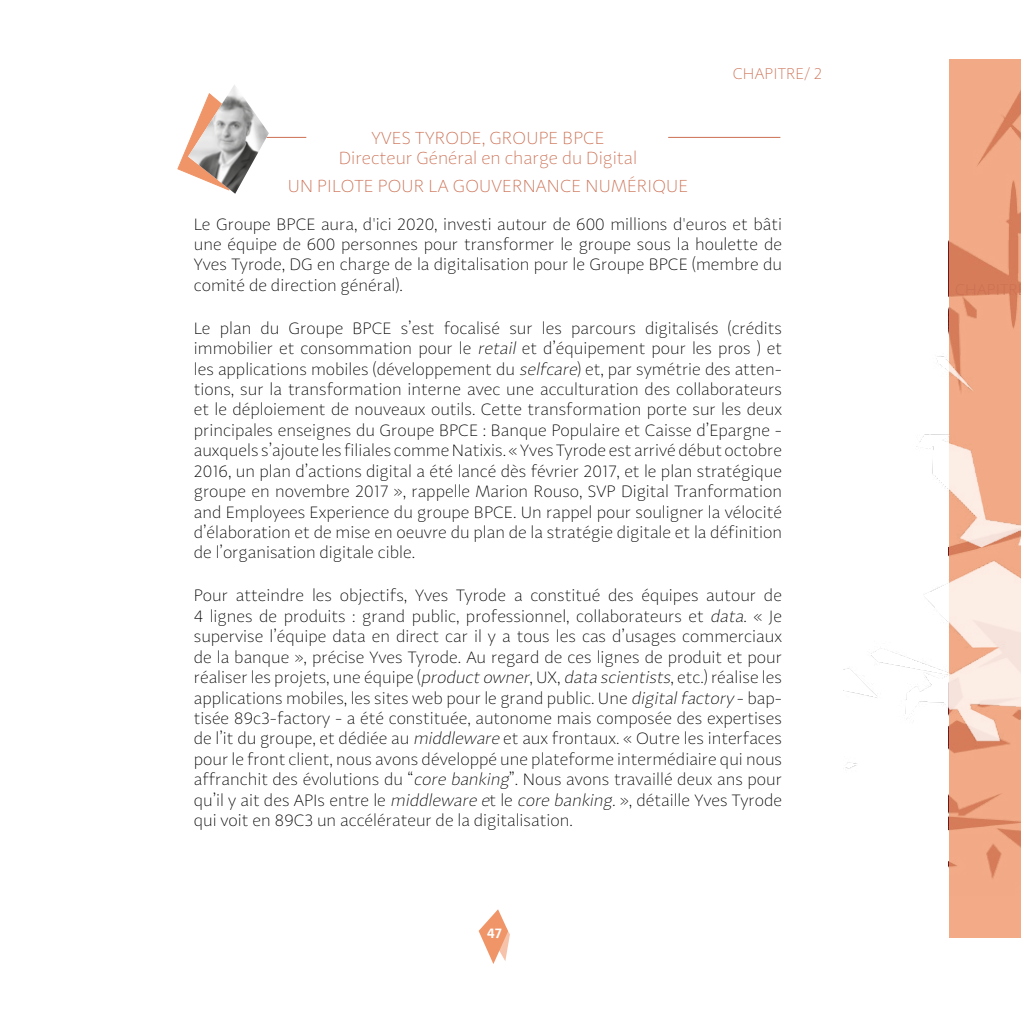
<style>
.page{position:relative;width:1021px;height:1021px;background:#fff}
.page>*{position:absolute;margin:0;border:0;box-sizing:border-box;transform-origin:0 0}
.t1{font:100 18px/20px "Adagio Sans";letter-spacing:.01em;color:#cb6f52;text-align:center}
.t2{font:100 17px/20.4px "Adagio Sans";color:#000;text-align:justify}
.t3{font:100 16px "Adagio Sans";letter-spacing:.01em;color:#cb6f52}
.t4{font:600 14px "Adagio Sans";color:#fff}
.s1{font-style:italic}
</style>
<div class="page">
<svg style="left:948px;top:60px;width:72px;height:877px;background:#eca685"></svg>
<img style="left:843px;top:313px;width:177px;height:532px">
<svg style="left:478px;top:909px;width:32px;height:55px"></svg>
<hr style="left:194px;top:137px;width:112px;height:1px;background:#cb6f52">
<hr style="left:668px;top:137px;width:112px;height:1px;background:#cb6f52">
<svg style="left:177px;top:144px;width:11px;height:30px"></svg>
<img style="left:188px;top:85px;width:81px;height:109px">
<p class="t3" style="left:732px;top:64px;width:91px">CHAPITRE/ 2</p>
<p class="t1" style="left:339px;top:128px;width:300px">YVES TYRODE, GROUPE BPCE<br>Directeur Général en charge du Digital</p>
<p class="t1" style="left:288px;top:176px;width:402px">UN PILOTE POUR LA GOUVERNANCE NUMÉRIQUE</p>
<p class="t2" style="left:194px;top:213px;width:589px">Le Groupe BPCE aura, d'ici 2020, investi autour de 600 millions d'euros et bâti une équipe de 600 personnes pour transformer le groupe sous la houlette de Yves Tyrode, DG en charge de la digitalisation pour le Groupe BPCE (membre du comité de direction général).</p>
<p class="t2" style="left:194px;top:318px;width:590px">Le plan du Groupe BPCE s’est focalisé sur les parcours digitalisés (crédits immobilier et consommation pour le <span class="s1">retail</span> et d’équipement pour les pros ) et les applications mobiles (développement du <span class="s1">selfcare</span>) et, par symétrie des atten&shy;tions, sur la transformation interne avec une acculturation des collaborateurs et le déploiement de nouveaux outils. Cette transformation porte sur les deux principales enseignes du Groupe BPCE : Banque Populaire et Caisse d’Epargne - auxquels s’ajoute les filiales comme Natixis. « Yves Tyrode est arrivé début octobre 2016, un plan d’actions digital a été lancé dès février 2017, et le plan stratégique groupe en novembre 2017 », rappelle Marion Rouso, SVP Digital Tranformation and Employees Experience du groupe BPCE. Un rappel pour souligner la vélocité d’élaboration et de mise en oeuvre du plan de la stratégie digitale et la définition de l’organisation digitale cible.</p>
<p class="t2" style="left:194px;top:585px;width:590px">Pour atteindre les objectifs, Yves Tyrode a constitué des équipes autour de 4 lignes de produits : grand public, professionnel, collaborateurs et <span class="s1">data</span>. « Je supervise l’équipe data en direct car il y a tous les cas d’usages commerciaux de la banque », précise Yves Tyrode. Au regard de ces lignes de produit et pour réaliser les projets, une équipe (<span class="s1">productowner</span>, UX, <span class="s1">data scientists</span>, etc.) réalise les applications mobiles, les sites web pour le grand public. Une <span class="s1">digitalfactory</span> - bap&shy;tisée 89c3-factory - a été constituée, autonome mais composée des expertises de l’it du groupe, et dédiée au <span class="s1">middleware</span> et aux frontaux. « Outre les interfaces pour le front client, nous avons développé une plateforme intermédiaire qui nous affranchit des évolutions du “<span class="s1">core banking</span>”. Nous avons travaillé deux ans pour qu’il y ait des APIs entre le <span class="s1">middleware e</span>t le <span class="s1">core banking.</span>», détaille Yves Tyrode qui voit en 89C3 un accélérateur de la digitalisation.</p>
<p class="t4" style="left:487px;top:924px;width:17px">47</p>
</div>
